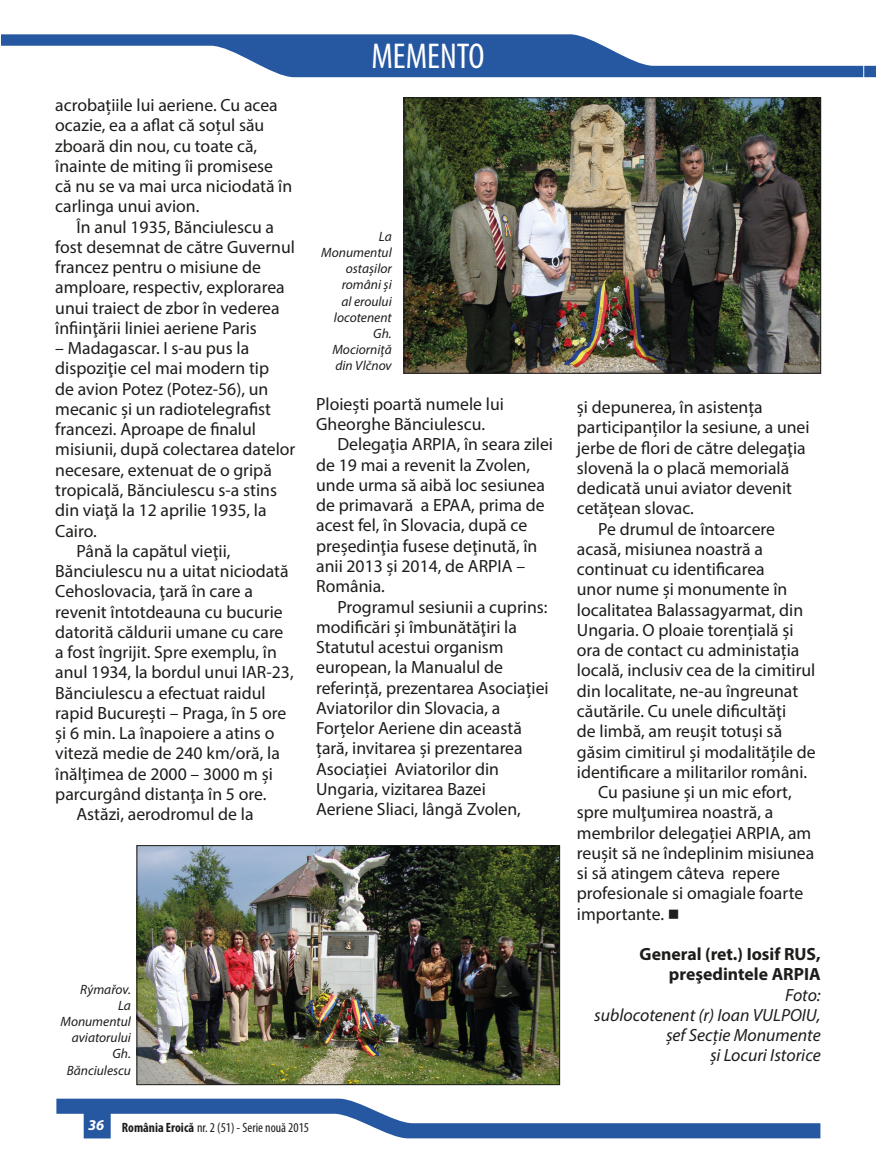
<style>
.page{position:relative;width:876px;height:1174px;background:#fff}
.page>*{position:absolute;margin:0;border:0;box-sizing:border-box;transform-origin:0 0}
.t1{font:condensed 36px "Myriad Pro";color:#fff}
.No_Spacing{font:17.7px/20.2px "Myriad Pro";color:#1d1d1b}
.No_Spacing-2{font:italic 17.7px/20.2px "Myriad Pro";color:#1d1d1b;text-align:right}
.No_Spacing-3{font:700 17.7px/20.2px "Myriad Pro";color:#1d1d1b;text-align:right}
.t2{font:italic 13.5px/16.2px "Myriad Pro";color:#1d1d1b;text-align:right}
.t3{font:condensed 13.5px "Myriad Pro";color:#1d1d1b}
.s1{font-weight:700;font-style:italic;font-stretch:normal;font-size:15px;color:#fff}
.s2{font-weight:700}
</style>
<div class="page">
<svg style="left:56px;top:1098px;width:764px;height:40px"></svg>
<svg style="left:1px;top:34px;width:875px;height:43px"></svg>
<img style="left:406px;top:99px;width:413px;height:273px">
<div style="left:404px;top:97px;width:417px;height:277px;border:1px solid #1d1d1b"></div>
<img style="left:139px;top:847px;width:419px;height:236px">
<div style="left:137px;top:845px;width:423px;height:240px;border:1px solid #1d1d1b"></div>
<p class="No_Spacing" style="left:55px;top:95px;width:238px">acrobațiile lui aeriene. Cu acea ocazie, ea a aflat că soțul său zboară din nou, cu toate că, înainte de miting îi promisese că nu se va mai urca niciodată în carlinga unui avion.</p>
<p class="No_Spacing" style="left:55px;top:216px;width:241px;text-indent:21px">În anul 1935, Bănciulescu a fost desemnat de către Guvernul francez pentru o misiune de amploare, respectiv, explorarea unui traiect de zbor în vederea înfiinţării liniei aeriene Paris</p>
<p class="No_Spacing" style="left:55px;top:338px;width:242px">– Madagascar. I s-au pus la dispoziţie cel mai modern tip<br>de avion Potez (Potez-56), un mecanic şi un radiotelegrafist francezi. Aproape de finalul misiunii, după colectarea datelor necesare, extenuat de o gripă tropicală, Bănciulescu s-a stins din viaţă la 12 aprilie 1935, la<br>Cairo.</p>
<p class="No_Spacing" style="left:55px;top:540px;width:240px;text-indent:21px">Până la capătul vieţii,<br>Bănciulescu nu a uitat niciodată<br>Cehoslovacia, ţară în care a revenit întotdeauna cu bucurie datorită căldurii umane cu care a fost îngrijit. Spre exemplu, în anul 1934, la bordul unui IAR-23,<br>Bănciulescu a efectuat raidul rapid Bucureşti – Praga, în 5 ore şi 6 min. La înapoiere a atins o viteză medie de 240 km/oră, la înălţimea de 2000 – 3000 m şi parcurgând distanţa în 5 ore.</p>
<p class="No_Spacing" style="left:77px;top:803px;width:179px">Astăzi, aerodromul de la</p>
<p class="t1" style="left:371px;top:34px;width:115px">MEMENTO</p>
<p class="t2" style="left:321px;top:228px;width:72px">La<br>Monumentul ostaşilor români şi<br>al eroului locotenent<br>Gh.<br>Mociorniţă din Vlčnov</p>
<p class="No_Spacing" style="left:316px;top:393px;width:189px">Ploieşti poartă numele lui<br>Gheorghe Bănciulescu.</p>
<p class="No_Spacing" style="left:316px;top:434px;width:238px;text-indent:21px">Delegaţia ARPIA, în seara zilei de 19 mai a revenit la Zvolen, unde urma să aibă loc sesiunea de primavară a EPAA, prima de acest fel, în Slovacia, după ce preşedinţia fusese deţinută, în anii 2013 şi 2014, de ARPIA –<br>România.</p>
<p class="No_Spacing" style="left:316px;top:596px;width:234px;text-indent:21px">Programul sesiunii a cuprins: modificări și îmbunătăţiri la<br>Statutul acestui organism european, la Manualul de referință, prezentarea Asociației<br>Aviatorilor din Slovacia, a<br>Forțelor Aeriene din această țară, invitarea şi prezentarea<br>Asociației Aviatorilor din<br>Ungaria, vizitarea Bazei<br>Aeriene Sliaci, lângă Zvolen,</p>
<p class="t2" style="left:80px;top:980px;width:52px">Rýmařov.</p>
<p class="t2" style="left:60px;top:997px;width:72px">La<br>Monumentul aviatorului<br>Gh.<br>Bănciulescu</p>
<p class="t3" style="left:88px;top:1119px;width:222px"><span class="s1">36</span> <span class="s2">România Eroică</span> nr. 2 (51) - Serie nouă 2015</p>
<p class="No_Spacing" style="left:577px;top:397px;width:234px">şi depunerea, în asistența participanților la sesiune, a unei jerbe de flori de către delegaţia slovenă la o placă memorială dedicată unui aviator devenit cetățean slovac.</p>
<p class="No_Spacing" style="left:577px;top:518px;width:240px;text-indent:21px">Pe drumul de întoarcere acasă, misiunea noastră a continuat cu identificarea<br>unor nume şi monumente în localitatea Balassagyarmat, din<br>Ungaria. O ploaie torențială şi ora de contact cu administația locală, inclusiv cea de la cimitirul din localitate, ne-au îngreunat căutările. Cu unele dificultăţi<br>de limbă, am reușit totuși să găsim cimitirul şi modalitățile de identificare a militarilor români.</p>
<p class="No_Spacing" style="left:577px;top:781px;width:239px;text-indent:21px">Cu pasiune şi un mic efort, spre mulţumirea noastră, a membrilor delegației ARPIA, am reușit să ne îndeplinim misiunea si să atingem câteva repere profesionale si omagiale foarte importante. ■</p>
<p class="No_Spacing-3" style="left:640px;top:943px;width:183px">General (ret.) Iosif RUS, preşedintele ARPIA</p>
<p class="No_Spacing-2" style="left:785px;top:984px;width:37px">Foto:</p>
<p class="No_Spacing-2" style="left:594px;top:1004px;width:228px">sublocotenent (r) Ioan VULPOIU, șef Secție Monumente</p>
<p class="No_Spacing-2" style="left:710px;top:1045px;width:112px">și Locuri Istorice</p>
</div>
